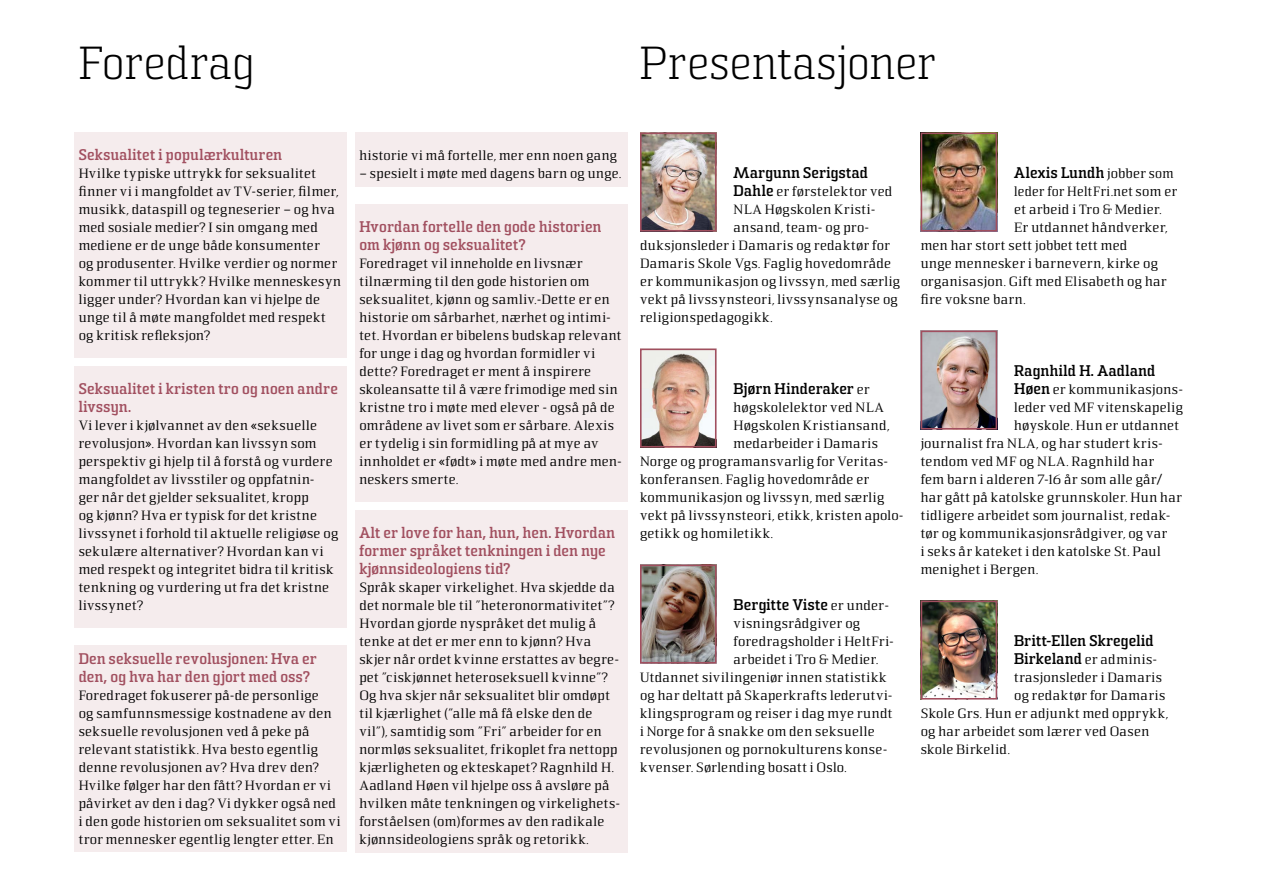
<style>
.page{position:relative;width:1263px;height:893px;background:#fff}
.page>*{position:absolute;margin:0;border:0;box-sizing:border-box;transform-origin:0 0}
.t1{font:300 45px "Sommet Slab";letter-spacing:.01em;color:#000}
.t2{font:15px/18px "Sommet Serif";letter-spacing:.025em;color:#000}
.t3{font:700 15px/18px "Sommet Slab";letter-spacing:.025em;color:#a14f5f}
.t4{font:700 15px "Sommet Slab";letter-spacing:.03em;color:#000}
.t5{font:15px "Sommet Serif";letter-spacing:.025em;color:#000;scale:.96 1}
.t6{font:15px "Sommet Serif";letter-spacing:.05em;color:#000}
.t7{font:15px "Sommet Serif";letter-spacing:.045em;color:#000}
.s1{font-family:"Sommet Slab";font-weight:700}
.s2{font-family:"Sommet Serif";font-weight:400}
</style>
<div class="page">
<div style="left:355px;top:133px;width:272px;height:54px;background:#f5eced"></div>
<div style="left:355px;top:205px;width:272px;height:297px;background:#f5eced"></div>
<div style="left:355px;top:511px;width:272px;height:342px;background:#f5eced"></div>
<div style="left:74px;top:133px;width:273px;height:225px;background:#f5eced"></div>
<div style="left:74px;top:367px;width:273px;height:261px;background:#f5eced"></div>
<div style="left:74px;top:646px;width:273px;height:206px;background:#f5eced"></div>
<img style="left:643px;top:352px;width:70px;height:93px">
<div style="left:640px;top:349px;width:76px;height:99px;border:2px solid #a14f5f"></div>
<img style="left:643px;top:568px;width:70px;height:93px">
<div style="left:640px;top:565px;width:76px;height:99px;border:2px solid #a14f5f"></div>
<img style="left:643px;top:136px;width:70px;height:93px">
<div style="left:640px;top:133px;width:76px;height:99px;border:2px solid #a14f5f"></div>
<img style="left:924px;top:136px;width:70px;height:93px">
<div style="left:921px;top:133px;width:76px;height:99px;border:2px solid #a14f5f"></div>
<img style="left:924px;top:334px;width:70px;height:93px">
<div style="left:921px;top:331px;width:76px;height:99px;border:2px solid #a14f5f"></div>
<img style="left:924px;top:604px;width:70px;height:93px">
<div style="left:921px;top:601px;width:76px;height:99px;border:2px solid #a14f5f"></div>
<h1 class="t1" style="left:79px;top:36px;width:177px">Foredrag</h1>
<h1 class="t1" style="left:640px;top:36px;width:298px">Presentasjoner</h1>
<p class="t3" style="left:79px;top:146px;width:205px">Seksualitet i populærkulturen</p>
<p class="t2" style="left:79px;top:165px;width:264px">Hvilke typiske uttrykk for seksualitet finner vi i mangfoldet av TV-serier, filmer, musikk, dataspill og tegneserier – og hva med sosiale medier? I sin omgang med mediene er de unge både konsumenter<br>og produsenter. Hvilke verdier og normer kommer til uttrykk? Hvilke menneskesyn ligger under? Hvordan kan vi hjelpe de unge til å møte mangfoldet med respekt og kritisk refleksjon?</p>
<p class="t3" style="left:79px;top:380px;width:261px">Seksualitet i kristen tro og noen andre livssyn.</p>
<p class="t2" style="left:79px;top:417px;width:261px">Vi lever i kjølvannet av den «seksuelle revolusjon». Hvordan kan livssyn som perspektiv gi hjelp til å forstå og vurdere mangfoldet av livsstiler og oppfatnin&shy;ger når det gjelder seksualitet, kropp<br>og kjønn? Hva er typisk for det kristne livssynet i forhold til aktuelle religiøse og sekulære alternativer? Hvordan kan vi med respekt og integritet bidra til kritisk tenkning og vurdering ut fra det kristne livssynet?</p>
<p class="t3" style="left:79px;top:650px;width:239px">Den seksuelle revolusjonen: Hva er den, og hva har den gjort med oss?</p>
<p class="t2" style="left:79px;top:687px;width:263px">Foredraget fokuserer på de personlige<br>og samfunnsmessige kostnadene av den seksuelle revolusjonen ved å peke på relevant statistikk. Hva besto egentlig denne revolusjonen av? Hva drev den?<br>Hvilke følger har den fått? Hvordan er vi påvirket av den i dag? Vi dykker også ned i den gode historien om seksualitet som vi tror mennesker egentlig lengter etter. En</p>
<p class="t2" style="left:359px;top:147px;width:259px">historie vi må fortelle, mer enn noen gang</p>
<p class="t2" style="left:359px;top:165px;width:263px">– spesielt i møte med dagens barn og unge.</p>
<p class="t3" style="left:359px;top:218px;width:243px">Hvordan fortelle den gode historien om kjønn og seksualitet?</p>
<p class="t2" style="left:359px;top:255px;width:264px">Foredraget vil inneholde en livsnær tilnærming til den gode historien om seksualitet, kjønn og samliv. Dette er en historie om sårbarhet, nærhet og intimi&shy;tet. Hvordan er bibelens budskap relevant for unge i dag og hvordan formidler vi dette? Foredraget er ment å inspirere skoleansatte til å være frimodige med sin kristne tro i møte med elever - også på de områdene av livet som er sårbare. Alexis er tydelig i sin formidling på at mye av innholdet er «født» i møte med andre men&shy;neskers smerte.</p>
<p class="t3" style="left:359px;top:524px;width:257px">Alt er love for han, hun, hen. Hvordan former språket tenkningen i den nye kjønnsideologiens tid?</p>
<p class="t2" style="left:359px;top:579px;width:262px">Språk skaper virkelighet. Hva skjedde da det normale ble til ”heteronormativitet”?<br>Hvordan gjorde nyspråket det mulig å tenke at det er mer enn to kjønn? Hva skjer når ordet kvinne erstattes av begre&shy;pet ”ciskjønnet heteroseksuell kvinne”?<br>Og hva skjer når seksualitet blir omdøpt til kjærlighet (”alle må få elske den de vil”), samtidig som ”Fri” arbeider for en normløs seksualitet, frikoplet fra nettopp kjærligheten og ekteskapet? Ragnhild H.<br>Aadland Høen vil hjelpe oss å avsløre på hvilken måte tenkningen og virkelighets&shy;forståelsen (om)formes av den radikale kjønnsideologiens språk og retorikk.</p>
<p class="t4" style="left:733px;top:163px;width:136px">Margunn Serigstad</p>
<p class="t2" style="left:733px;top:183px;width:160px"><span class="s1">Dahle</span> er førstelektor ved</p>
<p class="t2" style="left:733px;top:201px;width:143px">NLA Høgskolen Kristi-</p>
<p class="t2" style="left:733px;top:219px;width:137px">ansand, team- og pro-</p>
<p class="t2" style="left:640px;top:237px;width:251px">duksjonsleder i Damaris og redaktør for</p>
<p class="t2" style="left:640px;top:255px;width:253px">Damaris Skole Vgs. Faglig hovedområde</p>
<p class="t2" style="left:640px;top:273px;width:262px">er kommunikasjon og livssyn, med særlig</p>
<p class="t2" style="left:640px;top:291px;width:259px">vekt på livssynsteori, livssynsanalyse og</p>
<p class="t2" style="left:640px;top:309px;width:134px">religionspedagogikk.</p>
<p class="t4" style="left:733px;top:379px;width:138px">Bjørn Hinderaker <span class="s2">er</span></p>
<p class="t2" style="left:733px;top:399px;width:152px">høgskolelektor ved NLA</p>
<p class="t2" style="left:733px;top:417px;width:157px">Høgskolen Kristiansand,</p>
<p class="t2" style="left:733px;top:435px;width:146px">medarbeider i Damaris</p>
<p class="t2" style="left:640px;top:453px;width:250px">Norge og programansvarlig for Veritas-</p>
<p class="t2" style="left:640px;top:471px;width:231px">konferansen. Faglig hovedområde er</p>
<p class="t2" style="left:640px;top:489px;width:246px">kommunikasjon og livssyn, med særlig</p>
<p class="t2" style="left:640px;top:507px;width:265px">vekt på livssynsteori, etikk, kristen apolo-</p>
<p class="t6" style="left:640px;top:526px;width:135px">getikk og homiletikk.</p>
<p class="t4" style="left:733px;top:595px;width:155px">Bergitte Viste <span class="s2">er under-</span></p>
<p class="t2" style="left:733px;top:615px;width:128px">visningsrådgiver og</p>
<p class="t2" style="left:733px;top:633px;width:160px">foredragsholder i HeltFri-</p>
<p class="t2" style="left:733px;top:651px;width:146px">arbeidet i Tro &amp; Medier.</p>
<p class="t2" style="left:640px;top:669px;width:248px">Utdannet sivilingeniør innen statistikk</p>
<p class="t2" style="left:640px;top:687px;width:254px">og har deltatt på Skaperkrafts lederutvi-</p>
<p class="t2" style="left:640px;top:705px;width:254px">klingsprogram og reiser i dag mye rundt</p>
<p class="t2" style="left:640px;top:723px;width:236px">i Norge for å snakke om den seksuelle</p>
<p class="t2" style="left:640px;top:741px;width:249px">revolusjonen og pornokulturens konse-</p>
<p class="t2" style="left:640px;top:759px;width:208px">kvenser. Sørlending bosatt i Oslo.</p>
<p class="t4" style="left:1014px;top:163px;width:161px">Alexis Lundh <span class="s2">jobber som</span></p>
<p class="t5" style="left:1014px;top:184px;width:171px">leder for HeltFri.net som er</p>
<p class="t2" style="left:1014px;top:201px;width:149px">et arbeid i Tro &amp; Medier.</p>
<p class="t2" style="left:1014px;top:219px;width:155px">Er utdannet håndverker,</p>
<p class="t2" style="left:921px;top:237px;width:208px">men har stort sett jobbet tett med</p>
<p class="t2" style="left:921px;top:255px;width:239px">unge mennesker i barnevern, kirke og</p>
<p class="t2" style="left:921px;top:273px;width:248px">organisasjon. Gift med Elisabeth og har</p>
<p class="t2" style="left:921px;top:291px;width:107px">fire voksne barn.</p>
<p class="t4" style="left:1014px;top:361px;width:143px">Ragnhild H. Aadland</p>
<p class="t2" style="left:1014px;top:381px;width:170px"><span class="s1">Høen</span> er kommunikasjons-</p>
<p class="t2" style="left:1014px;top:399px;width:170px">leder ved MF vitenskapelig</p>
<p class="t2" style="left:1014px;top:417px;width:166px">høyskole. Hun er utdannet</p>
<p class="t2" style="left:921px;top:435px;width:244px">journalist fra NLA, og har studert kris-</p>
<p class="t2" style="left:921px;top:453px;width:235px">tendom ved MF og NLA. Ragnhild har</p>
<p class="t2" style="left:921px;top:471px;width:243px">fem barn i alderen 7-16 år som alle går/</p>
<p class="t2" style="left:921px;top:489px;width:263px">har gått på katolske grunnskoler. Hun har</p>
<p class="t2" style="left:921px;top:507px;width:251px">tidligere arbeidet som journalist, redak-</p>
<p class="t2" style="left:921px;top:525px;width:248px">tør og kommunikasjonsrådgiver, og var</p>
<p class="t2" style="left:921px;top:543px;width:242px">i seks år kateket i den katolske St. Paul</p>
<p class="t2" style="left:921px;top:561px;width:119px">menighet i Bergen.</p>
<p class="t4" style="left:1014px;top:631px;width:141px">Britt-Ellen Skregelid</p>
<p class="t7" style="left:1014px;top:652px;width:144px"><span class="s1">Birkeland</span> er adminis-</p>
<p class="t2" style="left:1014px;top:669px;width:149px">trasjonsleder i Damaris</p>
<p class="t2" style="left:1014px;top:687px;width:153px">og redaktør for Damaris</p>
<p class="t2" style="left:921px;top:705px;width:249px">Skole Grs. Hun er adjunkt med opprykk,</p>
<p class="t2" style="left:921px;top:723px;width:230px">og har arbeidet som lærer ved Oasen</p>
<p class="t2" style="left:921px;top:741px;width:91px">skole Birkelid.</p>
</div>
